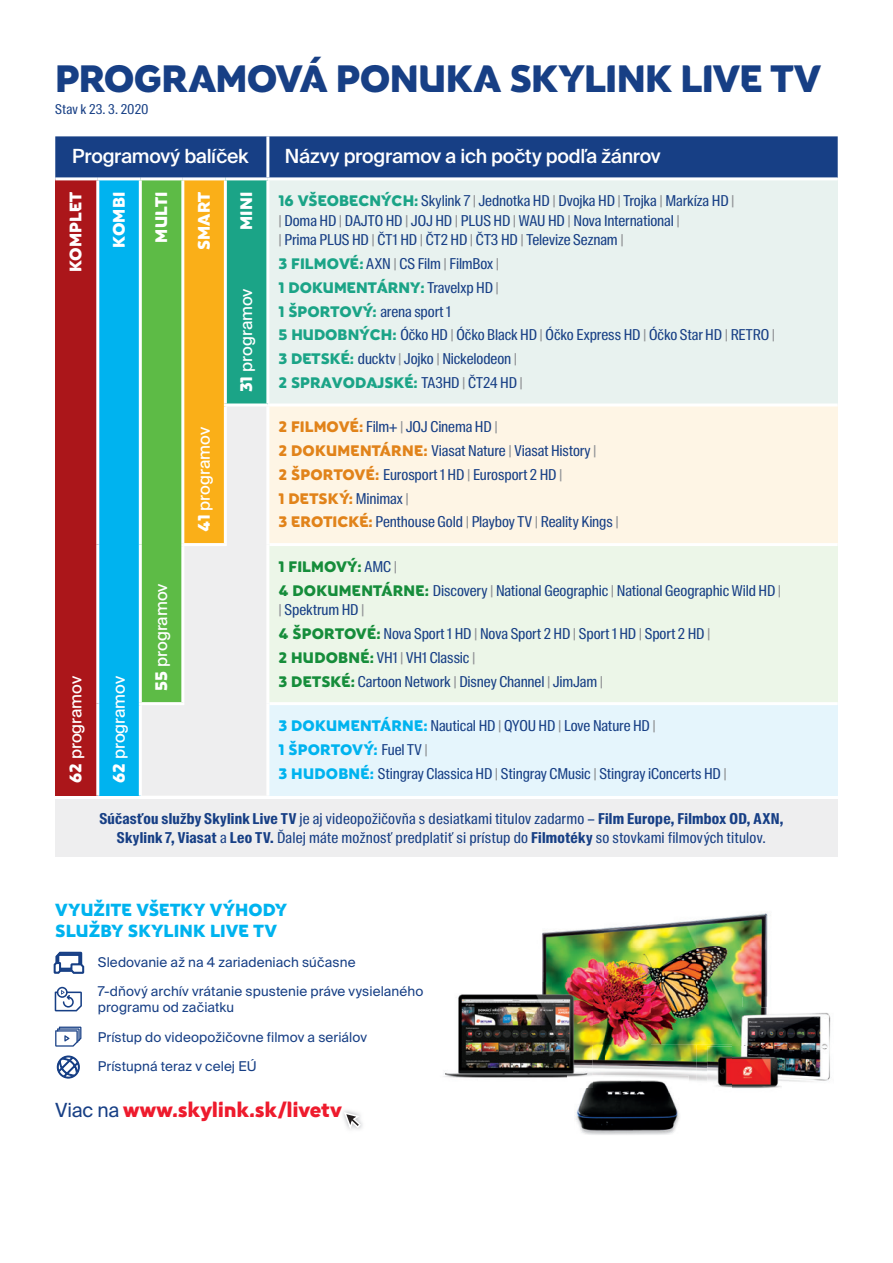
<style>
.page{position:relative;width:893px;height:1263px;background:#fff}
.page>*{position:absolute;margin:0;border:0;box-sizing:border-box;transform-origin:0 0}
.t1{font:37.5px "M7 Sans";letter-spacing:-.02em;color:#173f85}
.t2{font:21px "M7 Sans";letter-spacing:-.015em;color:#ee1b2d}
.t3{font:500 19.5px "Suisse Intl";letter-spacing:-.01em;color:#fff}
.t4{font:17.25px/21.8px "M7 Sans";letter-spacing:.005em;color:#00b3ef}
.t5{font:16.5px "Suisse Intl";color:#fff}
.t6{font:16.5px "M7 Sans";letter-spacing:.01em;color:#fff}
.t7{font:15px/23.7px "Suisse Intl Cond";letter-spacing:-.005em;color:#173f85}
.t8{font:15px/19.5px "Suisse Intl Cond";letter-spacing:.015em;color:#173f85;text-align:center}
.t9{font:15px "M7 Sans";color:#1ba487}
.t10{font:15px "M7 Sans";letter-spacing:.01em;color:#00b3ef}
.t11{font:15px "M7 Sans";letter-spacing:.015em;color:#e1831a}
.t12{font:15px "M7 Sans";color:#168d3b}
.t13{font:13.5px/29.2px "Suisse Intl";letter-spacing:.005em;color:#173f85}
.t14{font:13.5px "Suisse Intl Cond";letter-spacing:.01em;color:#173f85}
.s1{font-family:"M7 Sans"}
.s2{font-family:"M7 Sans";color:#1ba487}
.s3{color:#939598}
.s4{font-family:"Suisse Intl Cond";color:#173f85}
.s5{font-family:"Suisse Intl Cond";color:#939598}
.s6{font-family:"M7 Sans";color:#e1831a}
.s7{font-family:"M7 Sans";color:#168d3b}
.s8{font-family:"M7 Sans";color:#00b3ef}
.s9{font-weight:700}
.s10{font-family:"Suisse Intl";font-size:19.5px;color:#173f85}
</style>
<div class="page">
<div style="left:55px;top:136px;width:783px;height:41px;background:#173f85"></div>
<div style="left:55px;top:179px;width:43px;height:617px;background:#ab161a"></div>
<div style="left:98px;top:179px;width:42px;height:617px;background:#00b3ef"></div>
<div style="left:140px;top:179px;width:43px;height:525px;background:#5dbb46"></div>
<div style="left:183px;top:179px;width:42px;height:365px;background:#faaf18"></div>
<div style="left:225px;top:179px;width:43px;height:226px;background:#1ba487"></div>
<div style="left:268px;top:179px;width:570px;height:226px;background:#e8f2ef"></div>
<svg style="left:142px;top:405px;width:124px;height:391px;fill:#eeeeef"></svg>
<div style="left:268px;top:405px;width:570px;height:139px;background:#fef5e5"></div>
<div style="left:268px;top:544px;width:570px;height:160px;background:#ecf6e8"></div>
<div style="left:268px;top:704px;width:570px;height:92px;background:#e5f5fc"></div>
<hr style="left:266px;top:136px;width:3px;height:41px;background:#fff">
<hr style="left:55px;top:177px;width:43px;height:3px;background:#fff">
<hr style="left:98px;top:177px;width:42px;height:3px;background:#fff">
<hr style="left:140px;top:177px;width:43px;height:3px;background:#fff">
<hr style="left:183px;top:177px;width:42px;height:3px;background:#fff">
<hr style="left:225px;top:177px;width:43px;height:3px;background:#fff">
<hr style="left:268px;top:177px;width:570px;height:3px;background:#fff">
<hr style="left:181px;top:543px;width:46px;height:3px;background:#fff">
<hr style="left:139px;top:702px;width:45px;height:3px;background:#fff">
<hr style="left:96px;top:180px;width:3px;height:225px;background:#fff">
<hr style="left:96px;top:405px;width:3px;height:139px;background:#fff">
<hr style="left:96px;top:544px;width:3px;height:160px;background:#fff">
<hr style="left:96px;top:704px;width:3px;height:92px;background:#fff">
<hr style="left:268px;top:403px;width:570px;height:3px;background:#fff">
<hr style="left:269px;top:702px;width:569px;height:3px;background:#fff">
<hr style="left:269px;top:543px;width:569px;height:3px;background:#fff">
<hr style="left:139px;top:180px;width:3px;height:225px;background:#fff">
<hr style="left:139px;top:405px;width:3px;height:139px;background:#fff">
<hr style="left:139px;top:544px;width:3px;height:158px;background:#fff">
<hr style="left:139px;top:705px;width:3px;height:91px;background:#fff">
<hr style="left:181px;top:180px;width:3px;height:225px;background:#fff">
<hr style="left:181px;top:405px;width:3px;height:138px;background:#fff">
<hr style="left:181px;top:546px;width:3px;height:156px;background:#fff">
<hr style="left:224px;top:180px;width:3px;height:223px;background:#fff">
<hr style="left:224px;top:406px;width:3px;height:137px;background:#fff">
<hr style="left:266px;top:180px;width:3px;height:223px;background:#fff">
<hr style="left:266px;top:406px;width:3px;height:138px;background:#fff">
<hr style="left:266px;top:544px;width:3px;height:160px;background:#fff">
<hr style="left:266px;top:704px;width:3px;height:92px;background:#fff">
<hr style="left:224px;top:403px;width:44px;height:3px;background:#fff">
<svg style="left:54px;top:952px;width:30px;height:21px"></svg>
<svg style="left:56px;top:1056px;width:24px;height:22px"></svg>
<svg style="left:55px;top:987px;width:27px;height:24px"></svg>
<svg style="left:55px;top:1026px;width:26px;height:21px"></svg>
<svg style="left:343px;top:1111px;width:19px;height:19px"></svg>
<img style="left:542px;top:912px;width:226px;height:84px">
<img style="left:592px;top:996px;width:150px;height:48px">
<img style="left:742px;top:996px;width:25px;height:11px">
<img style="left:592px;top:1044px;width:140px;height:37px">
<img style="left:732px;top:1007px;width:99px;height:75px">
<img style="left:707px;top:1047px;width:75px;height:42px">
<img style="left:444px;top:983px;width:148px;height:95px">
<div style="left:55px;top:799px;width:783px;height:58px;background:#eeeeef"></div>
<img style="left:575px;top:1093px;width:105px;height:41px">
<img style="left:592px;top:1075px;width:48px;height:6px">
<img style="left:640px;top:1075px;width:48px;height:6px">
<img style="left:567px;top:1075px;width:25px;height:3px">
<img style="left:584px;top:1081px;width:86px;height:12px">
<img style="left:584px;top:1081px;width:8px;height:6px">
<h1 class="t1" style="left:55px;top:51px;width:767px">PROGRAMOVÁ PONUKA SKYLINK LIVE TV</h1>
<p class="t14" style="left:55px;top:101px;width:95px">Stav k 23. 3. 2020</p>
<h3 class="t3" style="left:72px;top:145px;width:178px">Programový balíček</h3>
<h3 class="t3" style="left:285px;top:145px;width:377px">Názvy programov a ich počty podľa žánrov</h3>
<p class="t6" style="left:64px;top:272px;width:82px;rotate:-90deg">KOMPLET</p>
<p class="t5" style="left:66px;top:783px;width:109px;rotate:-90deg"><span class="s1">62</span> programov</p>
<p class="t6" style="left:107px;top:248px;width:57px;rotate:-90deg">KOMBI</p>
<p class="t5" style="left:109px;top:783px;width:109px;rotate:-90deg"><span class="s1">62</span> programov</p>
<p class="t6" style="left:149px;top:243px;width:52px;rotate:-90deg">MULTI</p>
<p class="t6" style="left:192px;top:250px;width:60px;rotate:-90deg">SMART</p>
<p class="t5" style="left:152px;top:691px;width:109px;rotate:-90deg"><span class="s1">55</span> programov</p>
<p class="t5" style="left:194px;top:532px;width:106px;rotate:-90deg"><span class="s1">41</span> programov</p>
<p class="t6" style="left:234px;top:230px;width:40px;rotate:-90deg">MINI</p>
<p class="t7" style="left:279px;top:191px;width:458px;line-height:19.5px"><span class="s2">16 VŠEOBECNÝCH:</span> Skylink 7 <span class="s3">|</span> Jednotka HD <span class="s3">|</span> Dvojka HD <span class="s3">|</span> Trojka <span class="s3">|</span> Markíza HD <span class="s3">| |</span> Doma HD <span class="s3">|</span> DAJTO HD <span class="s3">|</span> JOJ HD <span class="s3">|</span> PLUS HD <span class="s3">|</span> WAU HD <span class="s3">|</span> Nova International <span class="s3">|<br>|</span> Prima PLUS HD <span class="s3">|</span> ČT1 HD <span class="s3">|</span> ČT2 HD <span class="s3">|</span> ČT3 HD <span class="s3">|</span> Televize Seznam <span class="s3">|</span></p>
<p class="t7" style="left:279px;top:252px;width:222px"><span class="s2">3 FILMOVÉ:</span> AXN <span class="s3">|</span> CS Film <span class="s3">|</span> FilmBox <span class="s3">|</span></p>
<p class="t9" style="left:279px;top:277px;width:222px">1 DOKUMENTÁRNY: <span class="s4">Travelxp HD</span> <span class="s5">|</span></p>
<p class="t7" style="left:279px;top:300px;width:498px"><span class="s2">1 ŠPORTOVÝ:</span> arena sport 1<br><span class="s2">5 HUDOBNÝCH:</span> Óčko HD <span class="s3">|</span> Óčko Black HD <span class="s3">|</span> Óčko Express HD <span class="s3">|</span> Óčko Star HD <span class="s3">|</span> RETRO <span class="s3">|<br></span><span class="s2">3 DETSKÉ:</span> ducktv <span class="s3">|</span> Jojko <span class="s3">|</span> Nickelodeon <span class="s3">|</span></p>
<p class="t9" style="left:279px;top:372px;width:246px">2 SPRAVODAJSKÉ: <span class="s4">TA3HD</span> <span class="s5">|</span> <span class="s4">ČT24 HD</span> <span class="s5">|</span></p>
<p class="t7" style="left:279px;top:415px;width:320px"><span class="s6">2 FILMOVÉ:</span> Film+ <span class="s3">|</span> JOJ Cinema HD <span class="s3">|<br></span><span class="s6">2 DOKUMENTÁRNE:</span> Viasat Nature <span class="s3">|</span> Viasat History <span class="s3">|<br></span><span class="s6">2 ŠPORTOVÉ:</span> Eurosport 1 HD <span class="s3">|</span> Eurosport 2 HD <span class="s3">|</span></p>
<p class="t11" style="left:279px;top:487px;width:132px">1 DETSKÝ: <span class="s4">Minimax</span> <span class="s5">|</span></p>
<p class="t7" style="left:279px;top:510px;width:342px"><span class="s6">3 EROTICKÉ:</span> Penthouse Gold <span class="s3">|</span> Playboy TV <span class="s3">|</span> Reality Kings <span class="s3">|</span></p>
<p class="t12" style="left:279px;top:556px;width:120px">1 FILMOVÝ: <span class="s4">AMC</span> <span class="s5">|</span></p>
<p class="t7" style="left:279px;top:581px;width:504px;line-height:19.5px"><span class="s7">4 DOKUMENTÁRNE:</span> Discovery <span class="s3">|</span> National Geographic <span class="s3">|</span> National Geographic Wild HD <span class="s3">| |</span> Spektrum HD <span class="s3">|</span></p>
<p class="t7" style="left:279px;top:622px;width:433px"><span class="s7">4 ŠPORTOVÉ:</span> Nova Sport 1 HD <span class="s3">|</span> Nova Sport 2 HD <span class="s3">|</span> Sport 1 HD <span class="s3">|</span> Sport 2 HD <span class="s3">|<br></span><span class="s7">2 HUDOBNÉ:</span> VH1 <span class="s3">|</span> VH1 Classic <span class="s3">|<br></span><span class="s7">3 DETSKÉ:</span> Cartoon Network <span class="s3">|</span> Disney Channel <span class="s3">|</span> JimJam <span class="s3">|</span></p>
<p class="t7" style="left:279px;top:714px;width:379px"><span class="s8">3 DOKUMENTÁRNE:</span> Nautical HD <span class="s3">|</span> QYOU HD <span class="s3">|</span> Love Nature HD <span class="s3">|</span></p>
<p class="t10" style="left:279px;top:738px;width:151px">1 ŠPORTOVÝ: <span class="s4">Fuel TV</span> <span class="s5">|</span></p>
<p class="t7" style="left:279px;top:761px;width:450px"><span class="s8">3 HUDOBNÉ:</span> Stingray Classica HD <span class="s3">|</span> Stingray CMusic <span class="s3">|</span> Stingray iConcerts HD <span class="s3">|</span></p>
<p class="t5" style="left:237px;top:392px;width:105px;rotate:-90deg"><span class="s1">31</span> programov</p>
<p class="t8" style="left:99px;top:808px;width:685px"><span class="s9">Súčasťou služby Skylink Live TV</span> je aj videopožičovňa s desiatkami titulov zadarmo – <span class="s9">Film Europe, Filmbox OD, AXN,<br>Skylink 7, Viasat</span> a <span class="s9">Leo TV.</span> Ďalej máte možnosť predplatiť si prístup do <span class="s9">Filmotéky</span> so stovkami filmových titulov.</p>
<p class="t4" style="left:55px;top:899px;width:233px">VYUŽITE VŠETKY VÝHODY<br>SLUŽBY SKYLINK LIVE TV</p>
<p class="t13" style="left:98px;top:947px;width:327px">Sledovanie až na 4 zariadeniach súčasne<br>7-dňový archív vrátanie spustenie práve vysielaného</p>
<p class="t13" style="left:98px;top:993px;width:271px">programu od začiatku<br>Prístup do videopožičovne filmov a seriálov<br>Prístupná teraz v celej EÚ</p>
<h2 class="t2" style="left:55px;top:1094px;width:288px"><span class="s10">Viac na</span> www.skylink.sk/livetv</h2>
</div>
